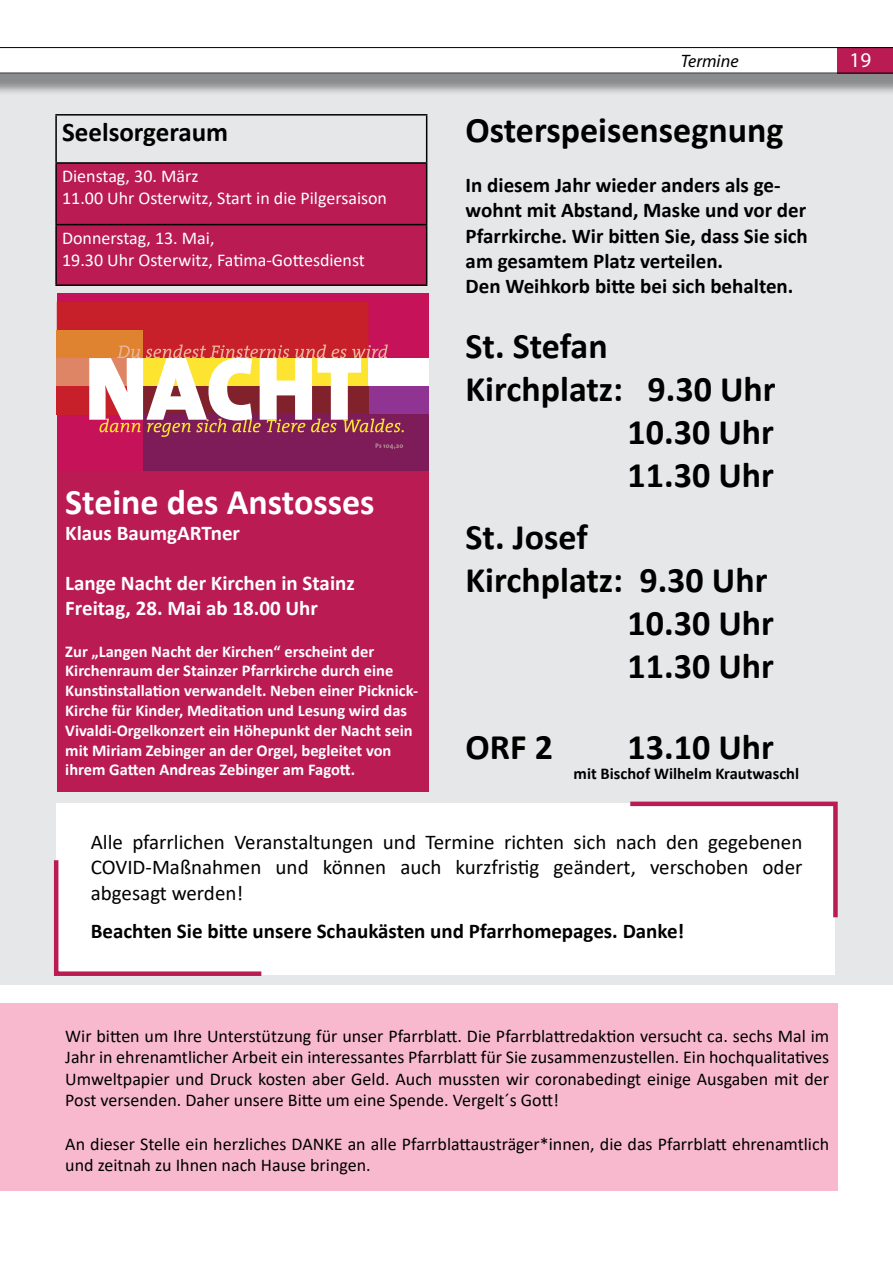
<style>
.page{position:relative;width:893px;height:1263px;background:#fff}
.page>*{position:absolute;margin:0;border:0;box-sizing:border-box;transform-origin:0 0}
.t1{font:700 36px "Calibri";color:#000}
.t2{font:700 36px "Calibri";color:#fff}
.t3{font:700 27px "Calibri";color:#000}
.t4{font:700 21px/25.2px "Calibri";color:#000}
.t5{font:21px/25.2px "Calibri";color:#000;text-align:justify}
.t6{font:700 21px/25.2px "Calibri";color:#fff}
.t7{font:21px "Myriad Pro";color:#fff}
.t8{font:18px/21.6px "Calibri";color:#000;text-align:justify}
.t9{font:18px/21.6px "Calibri";color:#fff}
.t10{font:italic 18px "Myriad";color:#000}
.t11{font:700 16.5px/19.8px "Calibri";color:#fff}
.t12{font:700 16.5px "Calibri";color:#000}
</style>
<div class="page">
<div style="left:0;top:60px;width:893px;height:925px;background:#e6e7e8"></div>
<div style="left:0;top:56px;width:893px;height:41px;background:#000;opacity:.4"></div>
<svg style="left:0;top:47px;width:838px;height:26px"></svg>
<div style="left:838px;top:47px;width:55px;height:26px;background:#b91b52"></div>
<div style="left:0;top:1003px;width:838px;height:188px;background:#f8b9ce"></div>
<div style="left:57px;top:803px;width:778px;height:171px;background:#fff"></div>
<svg style="left:630px;top:801px;width:208px;height:117px"></svg>
<svg style="left:53px;top:856px;width:213px;height:120px"></svg>
<div style="left:57px;top:164px;width:369px;height:120px;background:#b91b52"></div>
<hr style="left:55px;top:114px;width:372px;height:2px;background:#000">
<hr style="left:55px;top:116px;width:2px;height:46px;background:#000">
<hr style="left:426px;top:116px;width:1px;height:46px;background:#000">
<hr style="left:55px;top:224px;width:372px;height:1px;background:#000">
<hr style="left:55px;top:162px;width:372px;height:2px;background:#000">
<hr style="left:55px;top:164px;width:2px;height:60px;background:#000">
<hr style="left:426px;top:164px;width:1px;height:60px;background:#000">
<hr style="left:55px;top:225px;width:2px;height:59px;background:#000">
<hr style="left:426px;top:225px;width:1px;height:59px;background:#000">
<hr style="left:55px;top:284px;width:372px;height:2px;background:#000">
<div style="left:57px;top:471px;width:372px;height:321px;background:#b91b52"></div>
<div style="left:57px;top:293px;width:372px;height:178px;background:#c61258"></div>
<div style="left:368px;top:358px;width:61px;height:28px;background:#fff"></div>
<div style="left:368px;top:386px;width:61px;height:28px;background:#8f3493"></div>
<div style="left:143px;top:414px;width:286px;height:57px;background:#7d1c58"></div>
<svg style="left:375px;top:443px;width:28px;height:6px"></svg>
<svg style="left:57px;top:302px;width:347px;height:135px"></svg>
<h2 class="t3" style="left:62px;top:113px;width:168px">Seelsorgeraum</h2>
<p class="t9" style="left:62px;top:165px;width:326px">Dienstag, 30. März<br>11.00 Uhr Osterwitz, Start in die Pilgersaison</p>
<p class="t9" style="left:62px;top:227px;width:304px">Donnerstag, 13. Mai,<br>19.30 Uhr Osterwitz, Fatima-Gottesdienst</p>
<h1 class="t2" style="left:65px;top:477px;width:311px">Steine des Anstosses</h1>
<p class="t6" style="left:65px;top:520px;width:176px">Klaus BaumgARTner</p>
<p class="t6" style="left:65px;top:570px;width:291px">Lange Nacht der Kirchen in Stainz<br>Freitag, 28. Mai ab 18.00 Uhr</p>
<p class="t11" style="left:65px;top:641px;width:354px">Zur „Langen Nacht der Kirchen“ erscheint der Kirchenraum der Stainzer Pfarrkirche durch eine Kunstinstallation verwandelt. Neben einer Picknick-Kirche für Kinder, Meditation und Lesung wird das Vivaldi-Orgelkonzert ein Höhepunkt der Nacht sein mit Miriam Zebinger an der Orgel, begleitet von ihrem Gatten Andreas Zebinger am Fagott.</p>
<p class="t10" style="left:681px;top:52px;width:59px">Termine</p>
<p class="t7" style="left:850px;top:47px;width:23px">19</p>
<h1 class="t1" style="left:466px;top:104px;width:319px">Osterspeisensegnung</h1>
<p class="t4" style="left:466px;top:172px;width:344px">In diesem Jahr wieder anders als ge&shy;wohnt mit Abstand, Maske und vor der Pfarrkirche. Wir bitten Sie, dass Sie sich am gesamtem Platz verteilen.<br>Den Weihkorb bitte bei sich behalten.</p>
<h1 class="t1" style="left:466px;top:320px;width:144px">St. Stefan</h1>
<h1 class="t1" style="left:466px;top:364px;width:312px">Kirchplatz: 9.30 Uhr</h1>
<h1 class="t1" style="left:628px;top:407px;width:148px">10.30 Uhr</h1>
<h1 class="t1" style="left:628px;top:450px;width:148px">11.30 Uhr</h1>
<h1 class="t1" style="left:466px;top:511px;width:124px">St. Josef</h1>
<h1 class="t1" style="left:466px;top:554px;width:303px">Kirchplatz: 9.30 Uhr</h1>
<h1 class="t1" style="left:628px;top:598px;width:148px">10.30 Uhr</h1>
<h1 class="t1" style="left:628px;top:641px;width:148px">11.30 Uhr</h1>
<h1 class="t1" style="left:466px;top:722px;width:89px">ORF 2</h1>
<h1 class="t1" style="left:628px;top:722px;width:148px">13.10 Uhr</h1>
<p class="t12" style="left:574px;top:762px;width:227px">mit Bischof Wilhelm Krautwaschl</p>
<p class="t5" style="left:91px;top:829px;width:713px">Alle pfarrlichen Veranstaltungen und Termine richten sich nach den gegebenen COVID-Maßnahmen und können auch kurzfristig geändert, verschoben oder abgesagt werden!</p>
<p class="t4" style="left:91px;top:918px;width:595px">Beachten Sie bitte unsere Schaukästen und Pfarrhomepages. Danke!</p>
<p class="t8" style="left:65px;top:1024px;width:765px">Wir bitten um Ihre Unterstützung für unser Pfarrblatt. Die Pfarrblattredaktion versucht ca. sechs Mal im Jahr in ehrenamtlicher Arbeit ein interessantes Pfarrblatt für Sie zusammenzustellen. Ein hochqualitatives Umweltpapier und Druck kosten aber Geld. Auch mussten wir coronabedingt einige Ausgaben mit der Post versenden. Daher unsere Bitte um eine Spende. Vergelt´s Gott!</p>
<p class="t8" style="left:65px;top:1132px;width:765px">An dieser Stelle ein herzliches DANKE an alle Pfarrblattausträger*innen, die das Pfarrblatt ehrenamtlich und zeitnah zu Ihnen nach Hause bringen.</p>
</div>
